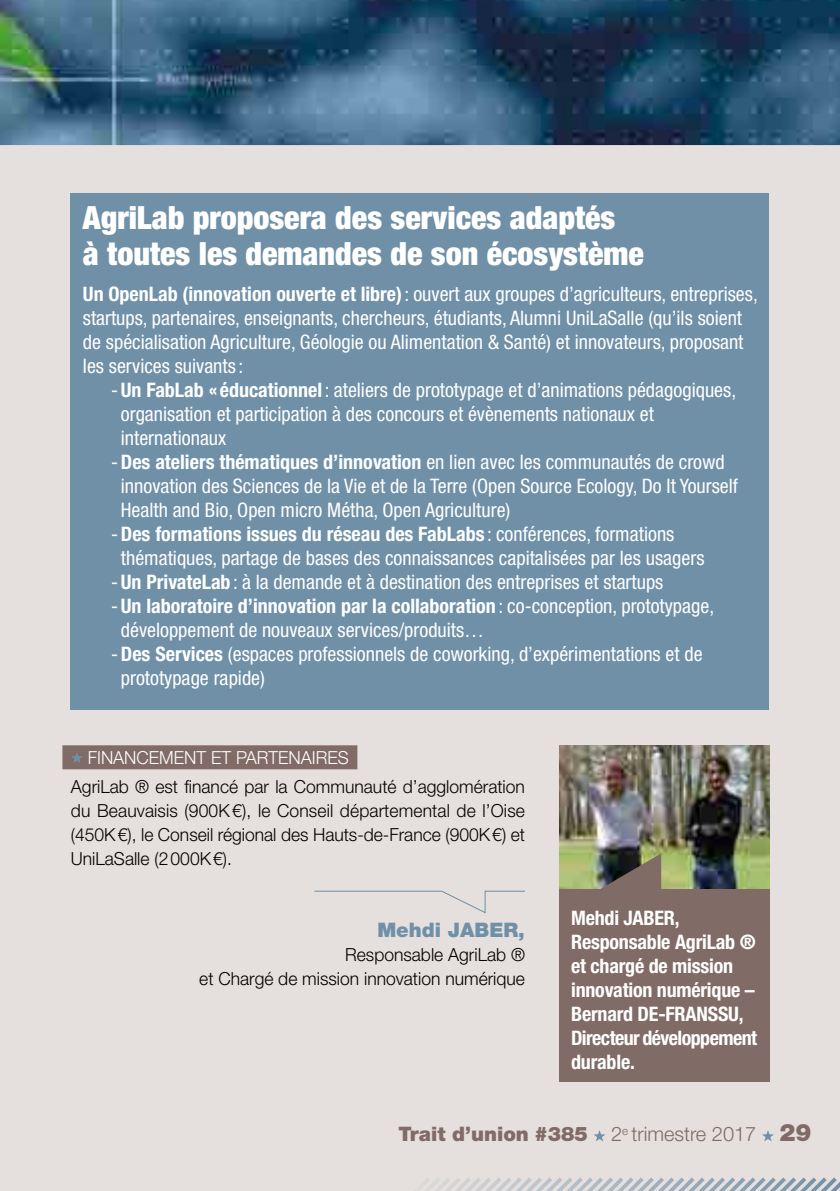
<style>
.page{position:relative;width:840px;height:1191px;background:#fff}
.page>*{position:absolute;margin:0;border:0;box-sizing:border-box;transform-origin:0 0}
.t1{font:900 condensed 32px/36px "Helvetica Neue LT Std";color:#fff}
.t2{font:condensed 20px/24px "Helvetica Neue LT Std";color:#fff}
.t3{font:700 condensed 20px/24px "Helvetica Neue LT Std";letter-spacing:-.01em;color:#fff}
.t4{font:900 20px "Helvetica Neue LT Std";color:#806b66}
.t5{font:900 20px "Helvetica Neue LT Std";color:#6f90a7}
.t6{font:300 18px/24px "Helvetica Neue LT Std";color:#000;text-align:justify}
.t7{font:300 18px "Helvetica Neue LT Std";color:#fff}
.s1{font-weight:700}
.s2{font-weight:400}
.s3{font-weight:300}
.s4{font-size:24px}
</style>
<div class="page">
<div style="left:0;top:0;width:839px;height:1191px;background:#e5dfdd"></div>
<img style="left:0;top:0;width:839px;height:145px">
<svg style="left:429px;top:1177px;width:410px;height:14px"></svg>
<svg style="left:594px;top:1130px;width:11px;height:11px"></svg>
<svg style="left:762px;top:1130px;width:11px;height:11px"></svg>
<div style="left:71px;top:193px;width:697px;height:516px;background:#6f90a7"></div>
<img style="left:559px;top:745px;width:209px;height:144px">
<div style="left:558px;top:889px;width:210px;height:192px;background:#806b66"></div>
<svg style="left:599px;top:853px;width:61px;height:36px;background:#58534c"></svg>
<div style="left:62px;top:745px;width:295px;height:24px;background:#806b66"></div>
<svg style="left:71px;top:752px;width:12px;height:11px"></svg>
<svg style="left:314px;top:890px;width:211px;height:24px"></svg>
<h1 class="t1" style="left:83px;top:199px;width:562px">AgriLab proposera des services adaptés<br>à toutes les demandes de son écosystème</h1>
<p class="t2" style="left:83px;top:282px;width:676px"><span class="s1">Un OpenLab (innovation ouverte et libre)</span>: ouvert aux groupes d’agriculteurs, entreprises, startups, partenaires, enseignants, chercheurs, étudiants, Alumni UniLaSalle (qu’ils soient de spécialisation Agriculture, Géologie ou Alimentation &amp; Santé) et innovateurs, proposant les services suivants :</p>
<p class="t2" style="left:121px;top:378px;width:616px;text-indent:-10px">- <span class="s1">Un FabLab « éducationnel</span> : ateliers de prototypage et d’animations pédagogiques, organisation et participation à des concours et évènements nationaux et internationaux</p>
<p class="t2" style="left:121px;top:450px;width:618px;text-indent:-10px">- <span class="s1">Des ateliers thématiques d’innovation</span> en lien avec les communautés de crowd innovation des Sciences de la Vie et de la Terre (Open Source Ecology, Do It Yourself<br>Health and Bio, Open micro Métha, Open Agriculture)</p>
<p class="t3" style="left:111px;top:522px;width:564px"><span class="s2">-</span> Des formations issues du réseau des FabLabs <span class="s2">: conférences, formations</span></p>
<p class="t2" style="left:121px;top:546px;width:584px">thématiques, partage de bases des connaissances capitalisées par les usagers</p>
<p class="t2" style="left:111px;top:570px;width:553px">-<span class="s1">Un PrivateLab</span> : à la demande et à destination des entreprises et startups</p>
<p class="t2" style="left:121px;top:594px;width:594px;text-indent:-10px">- <span class="s1">Un laboratoire d’innovation par la collaboration</span> : co-conception, prototypage, développement de nouveaux services/produits…</p>
<p class="t2" style="left:121px;top:642px;width:583px;text-indent:-10px">- <span class="s1">Des Services</span> (espaces professionnels de coworking, d’expérimentations et de prototypage rapide)</p>
<p class="t7" style="left:88px;top:747px;width:262px">FINANCEMENT ET PARTENAIRES</p>
<p class="t6" style="left:71px;top:774px;width:455px">AgriLab ® est financé par la Communauté d’agglomération du Beauvaisis (900K€), le Conseil départemental de l’Oise (450K€), le Conseil régional des Hauts-de-France (900K€) et UniLaSalle (2000K€).</p>
<p class="t5" style="left:377px;top:918px;width:149px">Mehdi JABER,</p>
<p class="t6" style="left:199px;top:942px;width:327px;text-align:right">Responsable AgriLab ®<br>et Chargé de mission innovation numérique</p>
<p class="t3" style="left:570px;top:906px;width:187px">Mehdi JABER,<br>Responsable AgriLab ® et chargé de mission innovation numérique –<br>Bernard DE-FRANSSU,<br>Directeur développement durable.</p>
<p class="t4" style="left:398px;top:1122px;width:414px">Trait d’union #385 <span class="s3">2</span><sup>e</sup> <span class="s3">trimestre 2017</span> <span class="s4">29</span></p>
</div>
